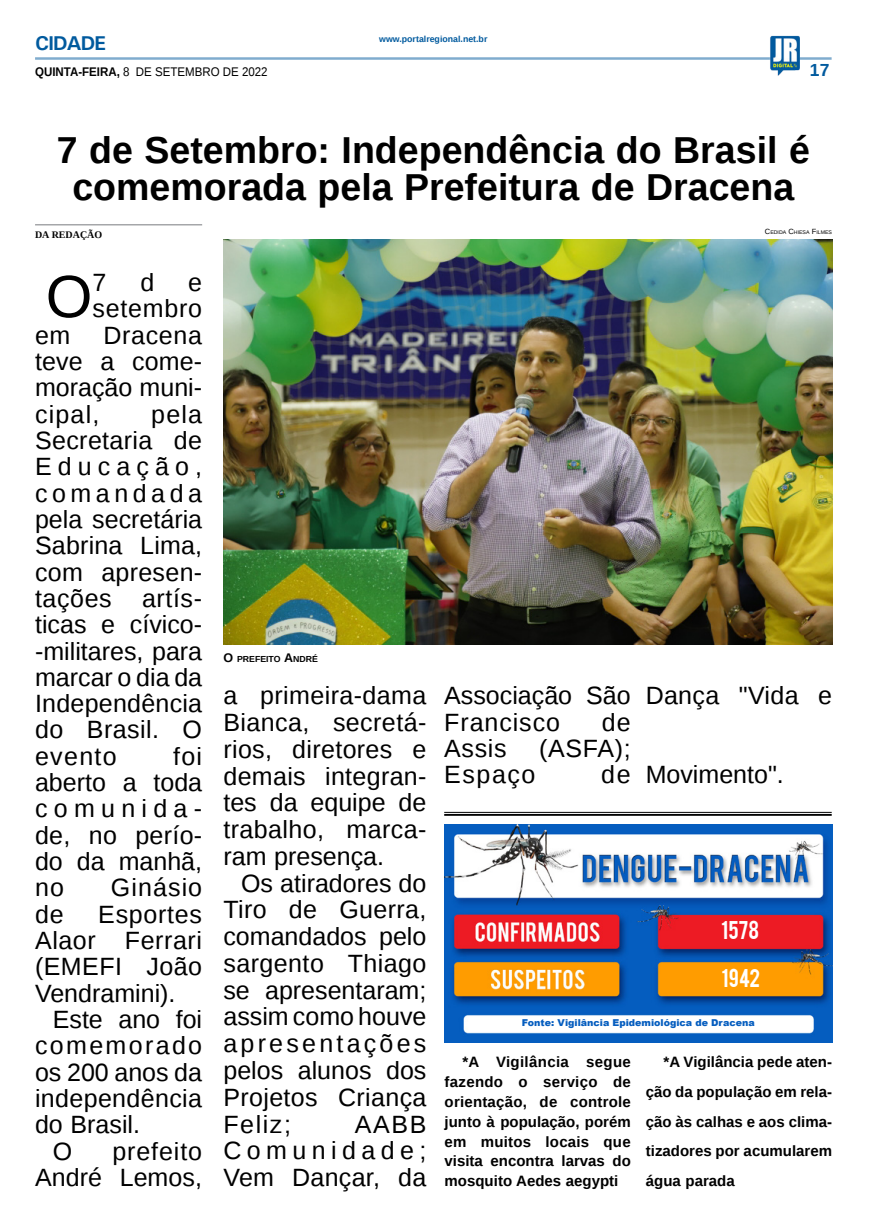
<style>
.page{position:relative;width:869px;height:1223px;background:#fff}
.page>*{position:absolute;margin:0;border:0;box-sizing:border-box;transform-origin:0 0}
.MATÉRIA{font:60px "Liberation Sans";color:#000}
.TÍTULO{font:700 37.5px/37.5px "Liberation Sans";color:#000;text-align:center}
.MATÉRIA-2{font:25px/26.4px "Liberation Sans";letter-spacing:.015em;color:#000;text-align:justify}
.MATÉRIA-3{font:25px "Liberation Sans";letter-spacing:.045em;color:#000}
.t1{font:20.12px "Bebas";color:#fff}
.TITULO_PG{font:700 20px "Univers";letter-spacing:-.04em;color:#005a9e}
.TÍTULO-2{font:700 17.5px "Liberation Sans";color:#005a9e}
.MATÉRIA-4{font:700 15px/19.8px "Liberation Sans";color:#000;text-align:justify}
.DATA_PG{font:12.5px "Liberation Sans";color:#000;scale:.92 1}
.CRÉDITO_NOME{font:700 10px "Liberation Serif";color:#000}
.t2{font:900 9.5px "Arial";color:#055dbf}
.DATA_PG-2{font:700 8.75px "Liberation Sans";color:#005a9e}
.LEGENDA{font:700 8.75px "Liberation Sans";color:#000}
.CRÉDITO_FOTO{font:5.25px "Liberation Sans";color:#000}
.s1{font-weight:700}
.s2{font-size:7.5px}
.s3{font-size:12.5px}
</style>
<div class="page">
<hr style="left:35px;top:57px;width:796px;height:3px;background:#005a9e">
<img style="left:769px;top:36px;width:30px;height:40px">
<hr style="left:444px;top:812px;width:387px;height:1px;background:#000101">
<hr style="left:444px;top:814px;width:387px;height:1px;background:#000101">
<img style="left:444px;top:824px;width:387px;height:218px">
<img style="left:223px;top:239px;width:608px;height:405px">
<hr style="left:35px;top:224px;width:167px;height:1px;background:#939598">
<p class="TITULO_PG" style="left:35px;top:31px;width:72px">CIDADE</p>
<p class="DATA_PG" style="left:35px;top:65px;width:254px"><span class="s1">QUINTA-FEIRA,</span> 8 DE SETEMBRO DE 2022</p>
<p class="DATA_PG-2" style="left:379px;top:33px;width:110px">www.portalregional.net.br</p>
<p class="TÍTULO-2" style="left:809px;top:58px;width:21px">17</p>
<p class="TÍTULO" style="left:57px;top:130px;width:754px">7 de Setembro: Independência do Brasil é comemorada pela Prefeitura de Dracena</p>
<p class="CRÉDITO_NOME" style="left:35px;top:228px;width:69px">DA REDAÇÃO</p>
<p class="MATÉRIA" style="left:46px;top:263px;width:48px">O</p>
<p class="MATÉRIA-2" style="left:92px;top:270px;width:15px">7</p>
<p class="MATÉRIA-2" style="left:140px;top:270px;width:15px">d</p>
<p class="CRÉDITO_FOTO" style="left:764px;top:229px;width:69px"><span class="s2">C</span>EDIDA <span class="s2">C</span>HIESA <span class="s2">F</span>ILMES</p>
<p class="MATÉRIA-2" style="left:92px;top:270px;width:111px;text-align:right">e setembro</p>
<p class="MATÉRIA-2" style="left:35px;top:323px;width:168px;text-indent:68px">Dracena teve a come&shy;moração muni&shy;cipal,</p>
<p class="MATÉRIA-2" style="left:35px;top:323px;width:37px">em</p>
<p class="MATÉRIA-2" style="left:35px;top:402px;width:169px;text-indent:116px">pela Secretaria de Educação, comandada pela secretária Sabrina Lima, com apresen&shy;tações artís&shy;ticas e cívico--militares, para marcar o dia da Independência do Brasil. O evento</p>
<p class="MATÉRIA-2" style="left:35px;top:744px;width:168px;text-indent:138px">foi aberto a toda comunida&shy;de, no perío&shy;do da manhã, no</p>
<p class="MATÉRIA-3" style="left:111px;top:873px;width:93px">Ginásio</p>
<p class="MATÉRIA-2" style="left:35px;top:902px;width:30px">de</p>
<p class="MATÉRIA-2" style="left:35px;top:902px;width:168px;text-indent:63px">Esportes Alaor Ferrari (EMEFI João Vendramini).</p>
<p class="MATÉRIA-2" style="left:35px;top:1007px;width:168px;text-indent:18px">Este ano foi comemorado os 200 anos da independência do Brasil.</p>
<p class="MATÉRIA-2" style="left:53px;top:1138px;width:21px">O</p>
<p class="MATÉRIA-2" style="left:35px;top:1138px;width:168px;text-align:right">prefeito<br>André Lemos,</p>
<p class="LEGENDA" style="left:223px;top:652px;width:96px"><span class="s3">O</span> PREFEITO <span class="s3">A</span>NDRÉ</p>
<p class="MATÉRIA-2" style="left:223px;top:683px;width:204px;line-height:26.8px">a primeira-dama Bianca, secretá&shy;rios, diretores e demais integran&shy;tes da equipe de trabalho, marca&shy;ram presença.</p>
<p class="MATÉRIA-2" style="left:223px;top:870px;width:204px;line-height:26.8px;text-indent:18px">Os atiradores do Tiro de Guerra, comandados pelo sargento Thiago se apresentaram; assim como houve apresentações pelos alunos dos Projetos Criança Feliz;</p>
<p class="MATÉRIA-2" style="left:223px;top:1111px;width:204px;line-height:26.8px;text-indent:131px">AABB Comunidade; Vem Dançar, da</p>
<p class="MATÉRIA-2" style="left:444px;top:683px;width:188px">Associação São<br>Francisco</p>
<p class="MATÉRIA-2" style="left:601px;top:710px;width:30px">de</p>
<p class="MATÉRIA-2" style="left:444px;top:736px;width:64px">Assis</p>
<p class="MATÉRIA-2" style="left:539px;top:736px;width:93px">(ASFA);</p>
<p class="MATÉRIA-2" style="left:444px;top:762px;width:93px">Espaço</p>
<p class="MATÉRIA-2" style="left:601px;top:762px;width:31px">de</p>
<p class="MATÉRIA-2" style="left:645px;top:683px;width:188px">Dança "Vida e</p>
<p class="MATÉRIA-2" style="left:645px;top:762px;width:140px">Movimento".</p>
<p class="t1" style="left:720px;top:915px;width:40px">1578</p>
<p class="t1" style="left:721px;top:963px;width:40px">1942</p>
<p class="t2" style="left:521px;top:1016px;width:234px">Fonte: Vigilância Epidemiológica de Dracena</p>
<p class="MATÉRIA-4" style="left:444px;top:1052px;width:188px;text-indent:18px">*A Vigilância segue fazendo o serviço de orientação, de controle junto à população, porém em muitos locais que visita encontra larvas do mosquito Aedes aegypti</p>
<p class="MATÉRIA-4" style="left:645px;top:1047px;width:188px;line-height:29.6px;text-indent:18px">*A Vigilância pede aten&shy;ção da população em rela&shy;ção às calhas e aos clima&shy;tizadores por acumularem água parada</p>
</div>
